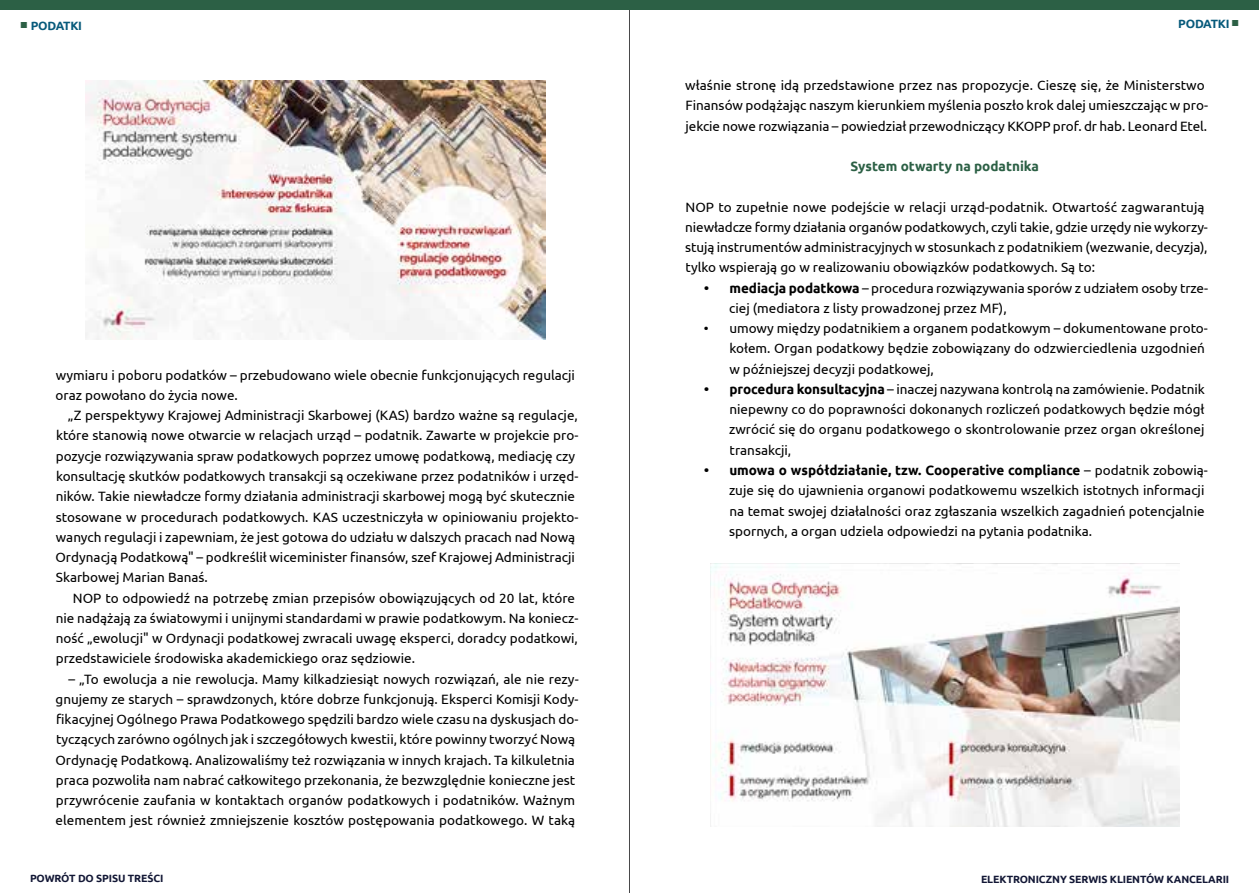
<style>
.page{position:relative;width:1259px;height:893px;background:#fff}
.page>*{position:absolute;margin:0;border:0;box-sizing:border-box;transform-origin:0 0}
.t1{font:13.5px/20.2px "Ubuntu";color:#000}
.t2{font:700 13.5px "Ubuntu";color:#2c6045}
.t3{font:700 12px "Ubuntu";letter-spacing:-.02em;color:#075a7b}
.t4{font:700 10.5px "Ubuntu";letter-spacing:-.01em;color:#121735}
.t5{font:300 10.5px "Proxima Nova";color:#2c6045}
.s1{font-family:"Proxima Nova";font-weight:300;font-size:10.5px;color:#2c6045}
.s2{font-weight:700}
</style>
<div class="page">
<hr style="left:629px;top:0;width:1px;height:893px;background:#48484a">
<div style="left:0;top:0;width:1259px;height:10px;background:#2c6045"></div>
<img style="left:85px;top:81px;width:460px;height:259px">
<img style="left:710px;top:563px;width:469px;height:263px">
<p class="t5" style="left:20px;top:17px;width:8px">■</p>
<p class="t3" style="left:1178px;top:16px;width:62px">PODATKI <span class="s1">■</span></p>
<p class="t3" style="left:31px;top:18px;width:53px">PODATKI</p>
<p class="t1" style="left:56px;top:364px;width:521px">wymiaru i poboru podatków – przebudowano wiele obecnie funkcjonujących regulacji oraz powołano do życia nowe.</p>
<p class="t1" style="left:55px;top:405px;width:524px;text-indent:12px">„Z perspektywy Krajowej Administracji Skarbowej (KAS) bardzo ważne są regulacje, które stanowią nowe otwarcie w relacjach urząd – podatnik. Zawarte w projekcie pro&shy;pozycje rozwiązywania spraw podatkowych poprzez umowę podatkową, mediację czy konsultację skutków podatkowych transakcji są oczekiwane przez podatników i urzęd&shy;ników. Takie niewładcze formy działania administracji skarbowej mogą być skutecznie stosowane w procedurach podatkowych. KAS uczestniczyła w opiniowaniu projekto&shy;wanych regulacji i zapewniam, że jest gotowa do udziału w dalszych pracach nad Nową Ordynacją Podatkową" – podkreślił wiceminister finansów, szef Krajowej Administracji Skarbowej Marian Banaś.</p>
<p class="t1" style="left:56px;top:587px;width:524px;text-indent:17px">NOP to odpowiedź na potrzebę zmian przepisów obowiązujących od 20 lat, które nie nadążają za światowymi i unijnymi standardami w prawie podatkowym. Na koniecz&shy;ność „ewolucji" w Ordynacji podatkowej zwracali uwagę eksperci, doradcy podatkowi, przedstawiciele środowiska akademickiego oraz sędziowie.</p>
<p class="t1" style="left:55px;top:668px;width:525px;text-indent:13px">– „To ewolucja a nie rewolucja. Mamy kilkadziesiąt nowych rozwiązań, ale nie rezy&shy;gnujemy ze starych – sprawdzonych, które dobrze funkcjonują. Eksperci Komisji Kody&shy;fikacyjnej Ogólnego Prawa Podatkowego spędzili bardzo wiele czasu na dyskusjach do&shy;tyczących zarówno ogólnych jak i szczegółowych kwestii, które powinny tworzyć Nową Ordynację Podatkową. Analizowaliśmy też rozwiązania w innych krajach. Ta kilkuletnia praca pozwoliła nam nabrać całkowitego przekonania, że bezwzględnie konieczne jest przywrócenie zaufania w kontaktach organów podatkowych i podatników. Ważnym elementem jest również zmniejszenie kosztów postępowania podatkowego. W taką</p>
<p class="t1" style="left:685px;top:75px;width:524px">właśnie stronę idą przedstawione przez nas propozycje. Cieszę się, że Ministerstwo<br>Finansów podążając naszym kierunkiem myślenia poszło krok dalej umieszczając w pro&shy;jekcie nowe rozwiązania – powiedział przewodniczący KKOPP prof. dr hab. Leonard Etel.</p>
<p class="t2" style="left:850px;top:158px;width:190px">System otwarty na podatnika</p>
<p class="t1" style="left:685px;top:196px;width:524px">NOP to zupełnie nowe podejście w relacji urząd-podatnik. Otwartość zagwarantują niewładcze formy działania organów podatkowych, czyli takie, gdzie urzędy nie wykorzy&shy;stują instrumentów administracyjnych w stosunkach z podatnikiem (wezwanie, decyzja), tylko wspierają go w realizowaniu obowiązków podatkowych. Są to:</p>
<p class="t1" style="left:729px;top:277px;width:480px;text-indent:-25px"><span class="s2">• mediacja podatkowa</span> – procedura rozwiązywania sporów z udziałem osoby trze&shy;ciej (mediatora z listy prowadzonej przez MF),</p>
<p class="t1" style="left:729px;top:318px;width:480px;text-indent:-26px">• umowy między podatnikiem a organem podatkowym – dokumentowane proto&shy;kołem. Organ podatkowy będzie zobowiązany do odzwierciedlenia uzgodnień w późniejszej decyzji podatkowej,</p>
<p class="t1" style="left:729px;top:379px;width:477px;text-align:justify;text-indent:-25px"><span class="s2">• procedura konsultacyjna</span> – inaczej nazywana kontrolą na zamówienie. Podatnik niepewny co do poprawności dokonanych rozliczeń podatkowych będzie mógł zwrócić się do organu podatkowego o skontrolowanie przez organ określonej transakcji,</p>
<p class="t1" style="left:729px;top:460px;width:480px;text-indent:-25px"><span class="s2">• umowa o współdziałanie, tzw. Cooperative compliance</span> – podatnik zobowią&shy;zuje się do ujawnienia organowi podatkowemu wszelkich istotnych informacji na temat swojej działalności oraz zgłaszania wszelkich zagadnień potencjalnie spornych, a organ udziela odpowiedzi na pytania podatnika.</p>
<p class="t4" style="left:30px;top:872px;width:135px">POWRÓT DO SPISU TREŚCI</p>
<p class="t4" style="left:981px;top:872px;width:250px">ELEKTRONICZNY SERWIS KLIENTÓW KANCELARII</p>
</div>
